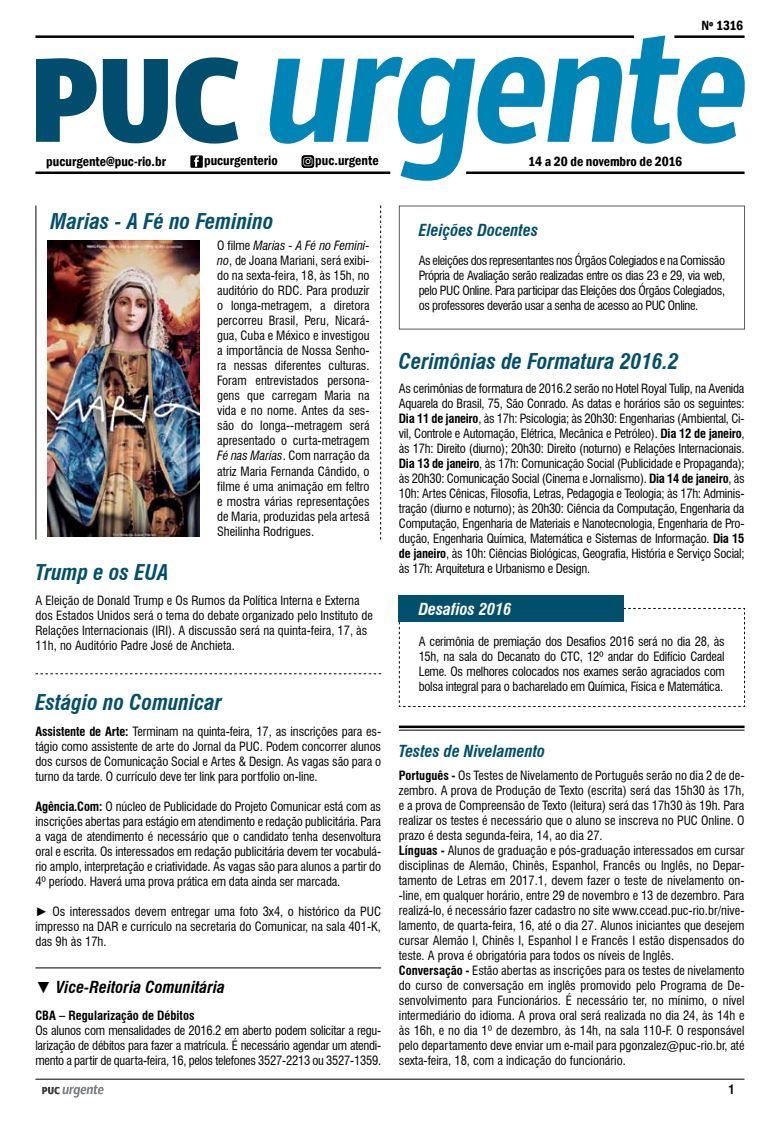
<style>
.page{position:relative;width:780px;height:1134px;background:#fff}
.page>*{position:absolute;margin:0;border:0;box-sizing:border-box;transform-origin:0 0}
.t1{font:italic 700 condensed 21.25px "Swiss 721 BT";color:#004f6c}
.t2{font:italic 700 condensed 16.25px "Swiss 721 BT";color:#004f6c}
.t3{font:italic 700 condensed 16.25px "Swiss 721 BT";color:#000}
.t4{font:italic 700 condensed 16.25px "Swiss 721 BT";color:#fff}
.t5{font:600 condensed 13.75px "Franklin Gothic";color:#000}
.t6{font:condensed 12.5px/15px "Swiss 721 BT";color:#000;text-align:justify}
.t7{font:700 condensed 12.5px "Swiss 721 BT";color:#000}
.s1{font-style:italic}
.s2{font-weight:700}
.s3{font-family:"Arial";font-stretch:normal}
</style>
<div class="page">
<hr style="left:35px;top:1079px;width:709px;height:1px;background:#000">
<svg style="left:42px;top:1085px;width:62px;height:12px"></svg>
<svg style="left:36px;top:58px;width:60px;height:84px"></svg>
<svg style="left:103px;top:59px;width:65px;height:84px"></svg>
<svg style="left:176px;top:57px;width:62px;height:87px"></svg>
<svg style="left:629px;top:35px;width:115px;height:109px"></svg>
<hr style="left:35px;top:171px;width:355px;height:3px;background:#000">
<hr style="left:466px;top:171px;width:278px;height:3px;background:#000">
<hr style="left:674px;top:35px;width:70px;height:3px;background:#000">
<hr style="left:35px;top:35px;width:599px;height:3px;background:#000">
<div style="left:190px;top:155px;width:13px;height:13px;background:#000"></div>
<svg style="left:194px;top:156px;width:5px;height:11px"></svg>
<svg style="left:269px;top:57px;width:353px;height:124px"></svg>
<hr style="left:35px;top:206px;width:1px;height:333px;background:#000">
<svg style="left:380px;top:206px;width:1px;height:333px"></svg>
<svg style="left:398px;top:607px;width:347px;height:100px"></svg>
<div style="left:399px;top:595px;width:225px;height:26px;background:#004f6c"></div>
<hr style="left:399px;top:725px;width:345px;height:3px;background:#000">
<hr style="left:399px;top:730px;width:345px;height:1px;background:#000">
<hr style="left:35px;top:967px;width:346px;height:1px;background:#000">
<svg style="left:35px;top:673px;width:346px;height:1px"></svg>
<img style="left:48px;top:241px;width:151px;height:296px">
<p class="t5" style="left:701px;top:16px;width:43px">Nº 1316</p>
<p class="t5" style="left:46px;top:152px;width:121px">pucurgente@puc-rio.br</p>
<p class="t5" style="left:204px;top:151px;width:75px">pucurgenterio</p>
<p class="t5" style="left:315px;top:152px;width:65px">puc.urgente</p>
<p class="t5" style="left:528px;top:152px;width:155px">14 a 20 de novembro de 2016</p>
<h1 class="t1" style="left:50px;top:208px;width:224px">Marias - A Fé no Feminino</h1>
<p class="t6" style="left:217px;top:238px;width:154px">O filme <span class="s1">Marias - A Fé no Femini&shy;no</span>, de Joana Mariani, será exibi&shy;do na sexta-feira, 18, às 15h, no auditório do RDC. Para produzir o longa-metragem, a diretora percorreu Brasil, Peru, Nicará&shy;gua, Cuba e México e investigou a importância de Nossa Senho&shy;ra nessas diferentes culturas.<br>Foram entrevistados persona&shy;gens que carregam Maria na vida e no nome. Antes da ses&shy;são do longa--metragem será apresentado o curta-metragem <span class="s1">Fé nas Marias</span>. Com narração da atriz Maria Fernanda Cândido, o filme é uma animação em feltro e mostra várias representações de Maria, produzidas pela artesã Sheilinha Rodrigues.</p>
<h1 class="t1" style="left:35px;top:559px;width:135px">Trump e os EUA</h1>
<p class="t6" style="left:35px;top:592px;width:339px;text-align:left">A Eleição de Donald Trump e Os Rumos da Política Interna e Externa dos Estados Unidos será o tema do debate organizado pelo Instituto de Relações Internacionais (IRI). A discussão será na quinta-feira, 17, às 11h, no Auditório Padre José de Anchieta.</p>
<h1 class="t1" style="left:35px;top:689px;width:188px">Estágio no Comunicar</h1>
<p class="t6" style="left:35px;top:724px;width:347px"><span class="s2">Assistente de Arte:</span> Terminam na quinta-feira, 17, as inscrições para es&shy;tágio como assistente de arte do Jornal da PUC. Podem concorrer alunos dos cursos de Comunicação Social e Artes &amp; Design. As vagas são para o turno da tarde. O currículo deve ter link para portfolio on-line.</p>
<p class="t6" style="left:35px;top:799px;width:347px"><span class="s2">Agência.Com:</span> O núcleo de Publicidade do Projeto Comunicar está com as inscrições abertas para estágio em atendimento e redação publicitária. Para a vaga de atendimento é necessário que o candidato tenha desenvoltura oral e escrita. Os interessados em redação publicitária devem ter vocabulá&shy;rio amplo, interpretação e criatividade. As vagas são para alunos a partir do 4º período. Haverá uma prova prática em data ainda ser marcada.</p>
<p class="t6" style="left:35px;top:904px;width:347px"><span class="s3">►</span> Os interessados devem entregar uma foto 3x4, o histórico da PUC impresso na DAR e currículo na secretaria do Comunicar, na sala 401-K, das 9h às 17h.</p>
<h2 class="t3" style="left:35px;top:977px;width:191px"><span class="s3">▼</span> Vice-Reitoria Comunitária</h2>
<p class="t7" style="left:35px;top:1007px;width:160px">CBA – Regularização de Débitos</p>
<p class="t6" style="left:35px;top:1022px;width:347px">Os alunos com mensalidades de 2016.2 em aberto podem solicitar a regu&shy;larização de débitos para fazer a matrícula. É necessário agendar um atendi&shy;mento a partir de quarta-feira, 16, pelos telefones 3527-2213 ou 3527-1359.</p>
<h2 class="t2" style="left:418px;top:221px;width:121px">Eleições Docentes</h2>
<p class="t6" style="left:418px;top:253px;width:308px">As eleições dos representantes nos Órgãos Colegiados e na Comissão Própria de Avaliação serão realizadas entre os dias 23 e 29, via web, pelo PUC Online. Para participar das Eleições dos Órgãos Colegiados, os professores deverão usar a senha de acesso ao PUC Online.</p>
<h1 class="t1" style="left:399px;top:349px;width:281px">Cerimônias de Formatura 2016.2</h1>
<p class="t6" style="left:399px;top:380px;width:347px">As cerimônias de formatura de 2016.2 serão no Hotel Royal Tulip, na Avenida Aquarela do Brasil, 75, São Conrado. As datas e horários são os seguintes:<br><span class="s2">Dia 11 de janeiro</span>, às 17h: Psicologia; às 20h30: Engenharias (Ambiental, Ci&shy;vil, Controle e Automação, Elétrica, Mecânica e Petróleo). <span class="s2">Dia 12 de janeiro</span>, às 17h: Direito (diurno); 20h30: Direito (noturno) e Relações Internacionais.<br><span class="s2">Dia 13 de janeiro</span>, às 17h: Comunicação Social (Publicidade e Propaganda); às 20h30: Comunicação Social (Cinema e Jornalismo). <span class="s2">Dia 14 de janeiro</span>, às 10h: Artes Cênicas, Filosofia, Letras, Pedagogia e Teologia; às 17h: Adminis&shy;tração (diurno e noturno); às 20h30: Ciência da Computação, Engenharia da Computação, Engenharia de Materiais e Nanotecnologia, Engenharia de Pro&shy;dução, Engenharia Química, Matemática e Sistemas de Informação. <span class="s2">Dia 15 de janeiro</span>, às 10h: Ciências Biológicas, Geografia, História e Serviço Social; às 17h: Arquitetura e Urbanismo e Design.</p>
<h2 class="t4" style="left:418px;top:599px;width:94px">Desafios 2016</h2>
<p class="t6" style="left:418px;top:633px;width:307px">A cerimônia de premiação dos Desafios 2016 será no dia 28, às 15h, na sala do Decanato do CTC, 12º andar do Edifício Cardeal Leme. Os melhores colocados nos exames serão agraciados com bolsa integral para o bacharelado em Química, Física e Matemática.</p>
<h2 class="t2" style="left:399px;top:741px;width:148px">Testes de Nivelamento</h2>
<p class="t6" style="left:399px;top:767px;width:347px;text-align:left"><span class="s2">Português -</span> Os Testes de Nivelamento de Português serão no dia 2 de de&shy;zembro. A prova de Produção de Texto (escrita) será das 15h30 às 17h, e a prova de Compreensão de Texto (leitura) será das 17h30 às 19h. Para realizar os testes é necessário que o aluno se inscreva no PUC Online. O prazo é desta segunda-feira, 14, ao dia 27.<br><span class="s2">Línguas -</span> Alunos de graduação e pós-graduação interessados em cursar disciplinas de Alemão, Chinês, Espanhol, Francês ou Inglês, no Depar&shy;tamento de Letras em 2017.1, devem fazer o teste de nivelamento on--line, em qualquer horário, entre 29 de novembro e 13 de dezembro. Para realizá-lo, é necessário fazer cadastro no site www.ccead.puc-rio.br/nive&shy;lamento, de quarta-feira, 16, até o dia 27. Alunos iniciantes que desejem cursar Alemão I, Chinês I, Espanhol I e Francês I estão dispensados do teste. A prova é obrigatória para todos os níveis de Inglês.<br><span class="s2">Conversação -</span> Estão abertas as inscrições para os testes de nivelamento do curso de conversação em inglês promovido pelo Programa de De&shy;senvolvimento para Funcionários. É necessário ter, no mínimo, o nível intermediário do idioma. A prova oral será realizada no dia 24, às 14h e às 16h, e no dia 1º de dezembro, às 14h, na sala 110-F. O responsável pelo departamento deve enviar um e-mail para pgonzalez@puc-rio.br, até sexta-feira, 18, com a indicação do funcionário.</p>
<p class="t7" style="left:728px;top:1082px;width:8px">1</p>
</div>
